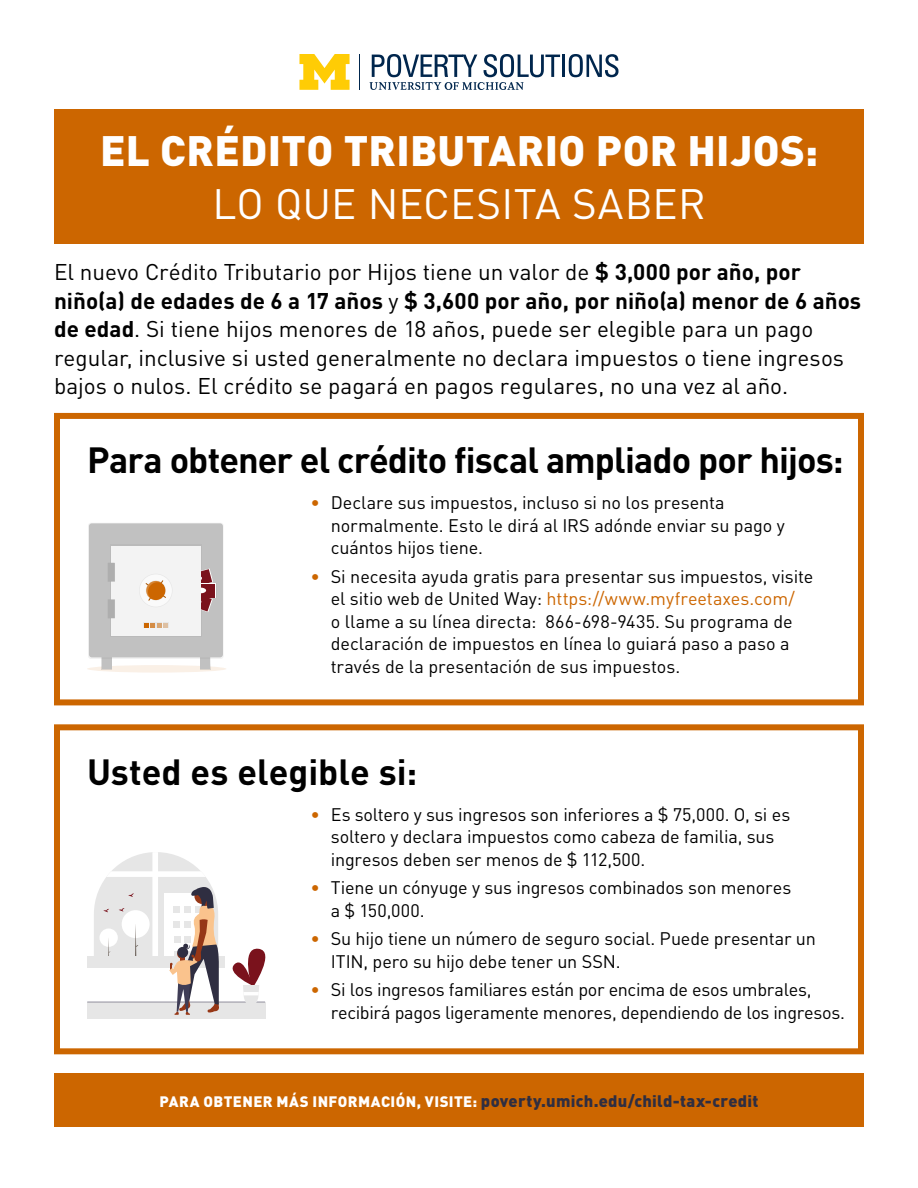
<style>
.page{position:relative;width:918px;height:1188px;background:#fff}
.page>*{position:absolute;margin:0;border:0;box-sizing:border-box;transform-origin:0 0}
.t1{font:900 42px "DINOT";letter-spacing:.01em;color:#fff}
.t2{font:42px "DINOT";letter-spacing:.005em;color:#fff}
.t3{font:700 36px "DINOT";letter-spacing:-.025em;color:#000}
.t4{font:700 36px "DINOT";color:#000}
.t5{font:22.5px/28.5px "DINOT";color:#000}
.t6{font:18px/22.5px "DINOT";letter-spacing:-.005em;color:#000}
.t7{font:900 16.5px "DINOT";letter-spacing:.015em;color:#2f2e41}
.s1{font-weight:700}
.s2{color:#c60}
.s3{font-size:15px;color:#fff}
</style>
<div class="page">
<div style="left:54px;top:1073px;width:810px;height:54px;background:#c60"></div>
<div style="left:54px;top:109px;width:810px;height:135px;background:#c60"></div>
<hr style="left:360px;top:54px;width:1px;height:36px;background:#00264d">
<svg style="left:299px;top:54px;width:51px;height:36px"></svg>
<svg style="left:369px;top:54px;width:191px;height:36px"></svg>
<hr style="left:562px;top:55px;width:3px;height:22px;background:#00264d">
<svg style="left:569px;top:54px;width:50px;height:24px"></svg>
<svg style="left:87px;top:665px;width:140px;height:8px"></svg>
<svg style="left:88px;top:523px;width:136px;height:146px"></svg>
<div style="left:54px;top:413px;width:810px;height:292px;border:6px solid #c60"></div>
<div style="left:87px;top:1002px;width:178px;height:16px;background:#e6e6e6"></div>
<hr style="left:87px;top:1002px;width:178px;height:1px;background:#3f3d56">
<div style="left:87px;top:956px;width:138px;height:12px;background:#e6e6e6"></div>
<svg style="left:94px;top:852px;width:171px;height:163px"></svg>
<div style="left:54px;top:724px;width:810px;height:330px;border:6px solid #c60"></div>
<h1 class="t1" style="left:100px;top:123px;width:720px">EL CRÉDITO TRIBUTARIO POR HIJOS:</h1>
<h1 class="t2" style="left:212px;top:177px;width:495px">LO QUE NECESITA SABER</h1>
<p class="t5" style="left:54px;top:257px;width:809px">El nuevo Crédito Tributario por Hijos tiene un valor de <span class="s1">$ 3,000 por año, por niño(a) de edades de 6 a 17 años</span> y <span class="s1">$ 3,600 por año, por niño(a) menor de 6 años de edad</span>. Si tiene hijos menores de 18 años, puede ser elegible para un pago regular, inclusive si usted generalmente no declara impuestos o tiene ingresos bajos o nulos. El crédito se pagará en pagos regulares, no una vez al año.</p>
<h2 class="t3" style="left:87px;top:437px;width:758px">Para obtener el crédito fiscal ampliado por hijos:</h2>
<p class="t6" style="left:331px;top:491px;width:456px;text-indent:-20px"><span class="s2">•</span> Declare sus impuestos, incluso si no los presenta normalmente. Esto le dirá al IRS adónde enviar su pago y cuántos hijos tiene.</p>
<p class="t6" style="left:331px;top:565px;width:484px;text-indent:-20px"><span class="s2">•</span> Si necesita ayuda gratis para presentar sus impuestos, visite el sitio web de United Way: <span class="s2">https://www.myfreetaxes.com/<br></span>o llame a su línea directa: 866-698-9435. Su programa de declaración de impuestos en línea lo guiará paso a paso a través de la presentación de sus impuestos.</p>
<h2 class="t4" style="left:87px;top:748px;width:332px">Usted es elegible si:</h2>
<p class="t6" style="left:331px;top:803px;width:461px;text-indent:-20px"><span class="s2">•</span> Es soltero y sus ingresos son inferiores a $ 75,000. O, si es soltero y declara impuestos como cabeza de familia, sus ingresos deben ser menos de $ 112,500.</p>
<p class="t6" style="left:331px;top:876px;width:462px;text-indent:-20px"><span class="s2">•</span> Tiene un cónyuge y sus ingresos combinados son menores a $ 150,000.</p>
<p class="t6" style="left:331px;top:927px;width:487px;text-indent:-20px"><span class="s2">•</span> Su hijo tiene un número de seguro social. Puede presentar un<br>ITIN, pero su hijo debe tener un SSN.</p>
<p class="t6" style="left:331px;top:978px;width:516px;text-indent:-20px"><span class="s2">•</span> Si los ingresos familiares están por encima de esos umbrales, recibirá pagos ligeramente menores, dependiendo de los ingresos.</p>
<p class="t7" style="left:160px;top:1090px;width:601px"><span class="s3">PARA OBTENER MÁS INFORMACIÓN, VISITE:</span> poverty.umich.edu/child-tax-credit</p>
</div>
